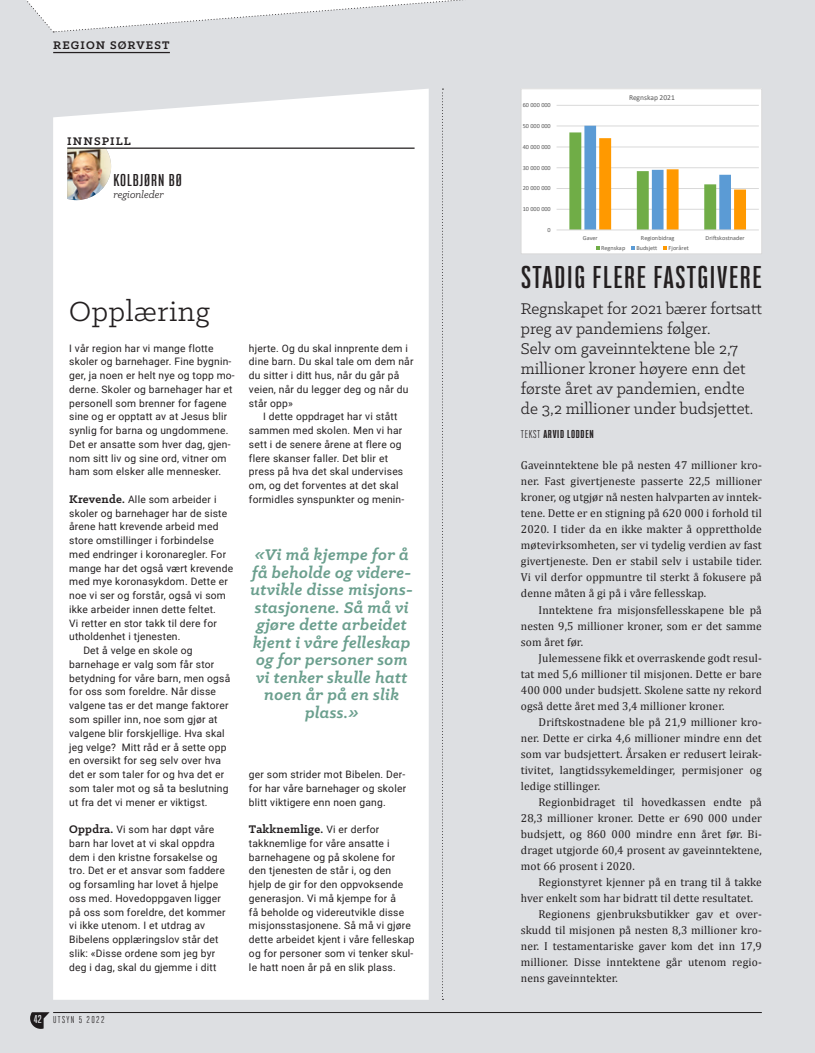
<style>
.page{position:relative;width:815px;height:1053px;background:#fff}
.page>*{position:absolute;margin:0;border:0;box-sizing:border-box;transform-origin:0 0}
.t1{font:31.25px "Klinic Slab";letter-spacing:.02em;color:#231f20}
.t2{font:700 27.5px "Bw Stretch";letter-spacing:.06em;color:#231f20}
.t3{font:17.5px/20px "Klinic Slab";color:#231f20}
.t4{font:italic 700 17.5px/17.5px "Klinic Slab";letter-spacing:.02em;color:#6b9f8e;text-align:center}
.t5{font:700 15px "Bw Stretch";letter-spacing:.06em;color:#231f20}
.t6{font:700 12.5px "Klinic Slab";letter-spacing:.02em;color:#231f20}
.t7{font:700 12.5px "Klinic Slab";letter-spacing:.085em;color:#231f20}
.t8{font:11.5px/16px "Cambria";letter-spacing:.01em;color:#231f20;text-align:justify}
.t9{font:italic 11.25px "Klinic Slab";color:#231f20}
.t10{font:10.25px/13.8px "Roboto";letter-spacing:.02em;color:#231f20}
.t11{font:900 10px "Bw Stretch";letter-spacing:.07em;color:#231f20}
.t12{font:8.75px "Bw Stretch";letter-spacing:.15em;color:#231f20}
.t13{font:7.5px "Calibri";color:#595959}
.t14{font:6.25px "Calibri";letter-spacing:-.005em;color:#595959}
.s1{font-family:"Klinic Slab";font-weight:700;font-size:12.5px}
.s2{font-family:"Roboto";font-weight:400;font-size:10.25px}
.s3{font-weight:700;font-size:10px;color:#fff}
.s4{font-weight:400}
</style>
<div class="page">
<div style="left:0;top:0;width:815px;height:1052px;background:#dddfe2"></div>
<hr style="left:53px;top:52px;width:117px;height:1px;background:#231f20">
<svg style="left:26px;top:0;width:437px;height:33px"></svg>
<div style="left:53px;top:89px;width:376px;height:910px;background:#fff"></div>
<img style="left:67px;top:149px;width:44px;height:51px">
<hr style="left:67px;top:147px;width:348px;height:2px;background:#231f20">
<svg style="left:442px;top:89px;width:1px;height:910px"></svg>
<div style="left:521px;top:89px;width:241px;height:165px;background:#fff"></div>
<hr style="left:557px;top:209px;width:202px;height:1px;background:#d9d9d9">
<hr style="left:557px;top:188px;width:202px;height:1px;background:#d9d9d9">
<hr style="left:557px;top:167px;width:202px;height:1px;background:#d9d9d9">
<hr style="left:557px;top:147px;width:202px;height:1px;background:#d9d9d9">
<hr style="left:557px;top:126px;width:202px;height:1px;background:#d9d9d9">
<hr style="left:557px;top:105px;width:202px;height:1px;background:#d9d9d9">
<svg style="left:569px;top:126px;width:177px;height:104px"></svg>
<hr style="left:557px;top:230px;width:202px;height:1px;background:#d9d9d9">
<svg style="left:631px;top:246px;width:4px;height:3px"></svg>
<div style="left:521px;top:89px;width:241px;height:165px;border:1px solid #d9d9d9"></div>
<p class="t7" style="left:53px;top:37px;width:118px">REGION SØRVEST</p>
<p class="t7" style="left:67px;top:132px;width:65px">INNSPILL</p>
<h3 class="t5" style="left:113px;top:171px;width:70px">KOLBJØRN BØ</h3>
<p class="t9" style="left:113px;top:187px;width:52px">regionleder</p>
<h1 class="t1" style="left:69px;top:292px;width:142px">Opplæring</h1>
<p class="t10" style="left:69px;top:340px;width:167px">I vår region har vi mange flotte skoler og barnehager. Fine bygnin&shy;ger, ja noen er helt nye og topp mo&shy;derne. Skoler og barnehager har et personell som brenner for fagene sine og er opptatt av at Jesus blir synlig for barna og ungdommene.<br>Det er ansatte som hver dag, gjen&shy;nom sitt liv og sine ord, vitner om ham som elsker alle mennesker.</p>
<p class="t10" style="left:69px;top:492px;width:149px"><span class="s1">Krevende.</span> Alle som arbeider i</p>
<p class="t10" style="left:69px;top:505px;width:160px">skoler og barnehager har de siste</p>
<p class="t10" style="left:69px;top:519px;width:151px">årene hatt krevende arbeid med</p>
<p class="t10" style="left:69px;top:533px;width:146px">store omstillinger i forbindelse</p>
<p class="t10" style="left:69px;top:547px;width:158px">med endringer i koronaregler. For</p>
<p class="t10" style="left:69px;top:560px;width:165px">mange har det også vært krevende</p>
<p class="t10" style="left:69px;top:574px;width:160px">med mye koronasykdom. Dette er</p>
<p class="t10" style="left:69px;top:588px;width:158px">noe vi ser og forstår, også vi som</p>
<p class="t10" style="left:69px;top:602px;width:148px">ikke arbeider innen dette feltet.</p>
<p class="t10" style="left:69px;top:615px;width:149px">Vi retter en stor takk til dere for</p>
<p class="t10" style="left:69px;top:629px;width:113px">utholdenhet i tjenesten.</p>
<p class="t10" style="left:83px;top:643px;width:111px">Det å velge en skole og</p>
<p class="t10" style="left:69px;top:657px;width:147px">barnehage er valg som får stor</p>
<p class="t10" style="left:69px;top:670px;width:163px">betydning for våre barn, men også</p>
<p class="t10" style="left:69px;top:684px;width:148px">for oss som foreldre. Når disse</p>
<p class="t10" style="left:69px;top:698px;width:161px">valgene tas er det mange faktorer</p>
<p class="t10" style="left:69px;top:712px;width:150px">som spiller inn, noe som gjør at</p>
<p class="t10" style="left:69px;top:725px;width:157px">valgene blir forskjellige. Hva skal</p>
<p class="t10" style="left:69px;top:739px;width:159px">jeg velge? Mitt råd er å sette opp</p>
<p class="t10" style="left:69px;top:753px;width:153px">en oversikt for seg selv over hva</p>
<p class="t10" style="left:69px;top:767px;width:157px">det er som taler for og hva det er</p>
<p class="t10" style="left:69px;top:780px;width:161px">som taler mot og så ta beslutning</p>
<p class="t10" style="left:69px;top:794px;width:140px">ut fra det vi mener er viktigst.</p>
<p class="t10" style="left:69px;top:822px;width:158px"><span class="s1">Oppdra.</span> Vi som har døpt våre barn har lovet at vi skal oppdra dem i den kristne forsakelse og tro. Det er et ansvar som faddere og forsamling har lovet å hjelpe oss med. Hovedoppgaven ligger på oss som foreldre, det kommer vi ikke utenom. I et utdrag av<br>Bibelens opplæringslov står det slik: «Disse ordene som jeg byr deg i dag, skal du gjemme i ditt</p>
<p class="t10" style="left:249px;top:340px;width:160px">hjerte. Og du skal innprente dem i</p>
<p class="t10" style="left:249px;top:354px;width:166px">dine barn. Du skal tale om dem når</p>
<p class="t10" style="left:249px;top:368px;width:152px">du sitter i ditt hus, når du går på</p>
<p class="t10" style="left:249px;top:382px;width:161px">veien, når du legger deg og når du</p>
<p class="t10" style="left:249px;top:395px;width:46px">står opp»</p>
<p class="t10" style="left:263px;top:409px;width:136px">I dette oppdraget har vi stått</p>
<p class="t10" style="left:249px;top:423px;width:155px">sammen med skolen. Men vi har</p>
<p class="t10" style="left:249px;top:437px;width:154px">sett i de senere årene at flere og</p>
<p class="t10" style="left:249px;top:450px;width:141px">flere skanser faller. Det blir et</p>
<p class="t10" style="left:249px;top:464px;width:156px">press på hva det skal undervises</p>
<p class="t10" style="left:249px;top:478px;width:151px">om, og det forventes at det skal</p>
<p class="t10" style="left:249px;top:492px;width:157px">formidles synspunkter og menin-</p>
<h3 class="t4" style="left:250px;top:545px;width:164px">«Vi må kjempe for å få beholde og videre&shy;utvikle disse misjons&shy;stasjonene. Så må vi gjøre dette arbeidet kjent i våre felleskap og for personer som vi tenker skulle hatt noen år på en slik plass.»</h3>
<p class="t10" style="left:249px;top:767px;width:159px;text-align:justify">ger som strider mot Bibelen. Der&shy;for har våre barnehager og skoler blitt viktigere enn noen gang.</p>
<p class="t6" style="left:249px;top:821px;width:132px">Takknemlige. <span class="s2">Vi er derfor</span></p>
<p class="t10" style="left:249px;top:835px;width:167px">takknemlige for våre ansatte i barnehagene og på skolene for den tjenesten de står i, og den hjelp de gir for den oppvoksende generasjon. Vi må kjempe for å<br>få beholde og videreutvikle disse misjonsstasjonene. Så må vi gjøre dette arbeidet kjent i våre felleskap og for personer som vi tenker skul&shy;le hatt noen år på en slik plass.</p>
<p class="t12" style="left:34px;top:1013px;width:72px"><span class="s3">42</span> UTSYN 5 2022</p>
<p class="t14" style="left:523px;top:101px;width:30px">60 000 000</p>
<p class="t14" style="left:523px;top:122px;width:30px">50 000 000</p>
<p class="t14" style="left:523px;top:142px;width:30px">40 000 000</p>
<p class="t14" style="left:523px;top:163px;width:30px">30 000 000</p>
<p class="t14" style="left:523px;top:184px;width:30px">20 000 000</p>
<p class="t14" style="left:523px;top:205px;width:30px">10 000 000</p>
<p class="t14" style="left:548px;top:225px;width:5px">0</p>
<p class="t13" style="left:629px;top:92px;width:47px">Regnskap 2021</p>
<p class="t14" style="left:583px;top:233px;width:16px">Gaver</p>
<p class="t14" style="left:641px;top:233px;width:35px">Regionbidrag</p>
<p class="t14" style="left:705px;top:233px;width:41px">Driftskostnader</p>
<p class="t14" style="left:601px;top:243px;width:26px">Regnskap</p>
<p class="t14" style="left:636px;top:243px;width:23px">Budsjett</p>
<p class="t14" style="left:669px;top:243px;width:22px">Fjoråret</p>
<h2 class="t2" style="left:521px;top:259px;width:242px">STADIG FLERE FASTGIVERE</h2>
<h3 class="t3" style="left:521px;top:298px;width:242px">Regnskapet for 2021 bærer fortsatt preg av pandemiens følger.<br>Selv om gaveinntektene ble 2,7 millioner kroner høyere enn det første året av pandemien, endte de 3,2 millioner under budsjettet.</h3>
<p class="t11" style="left:521px;top:427px;width:74px"><span class="s4">TEKST</span> ARVID LODDEN</p>
<p class="t8" style="left:521px;top:457px;width:242px">Gaveinntektene ble på nesten 47 millioner kro&shy;ner. Fast givertjeneste passerte 22,5 millioner kroner, og utgjør nå nesten halvparten av inntek&shy;tene. Dette er en stigning på 620 000 i forhold til 2020. I tider da en ikke makter å opprettholde møtevirksomheten, ser vi tydelig verdien av fast givertjeneste. Den er stabil selv i ustabile tider.<br>Vi vil derfor oppmuntre til sterkt å fokusere på denne måten å gi på i våre fellesskap.</p>
<p class="t8" style="left:521px;top:601px;width:242px;text-indent:18px">Inntektene fra misjonsfellesskapene ble på nesten 9,5 millioner kroner, som er det samme som året før.</p>
<p class="t8" style="left:521px;top:649px;width:242px;text-indent:18px">Julemessene fikk et overraskende godt resul&shy;tat med 5,6 millioner til misjonen. Dette er bare 400 000 under budsjett. Skolene satte ny rekord også dette året med 3,4 millioner kroner.</p>
<p class="t8" style="left:521px;top:713px;width:242px;text-indent:18px">Driftskostnadene ble på 21,9 millioner kro&shy;ner. Dette er cirka 4,6 millioner mindre enn det som var budsjettert. Årsaken er redusert leirak&shy;tivitet, langtidssykemeldinger, permisjoner og ledige stillinger.</p>
<p class="t8" style="left:521px;top:793px;width:242px;text-indent:18px">Regionbidraget til hovedkassen endte på 28,3 millioner kroner. Dette er 690 000 under budsjett, og 860 000 mindre enn året før. Bi&shy;draget utgjorde 60,4 prosent av gaveinntektene, mot 66 prosent i 2020.</p>
<p class="t8" style="left:539px;top:873px;width:225px">Regionstyret kjenner på en trang til å takke</p>
<p class="t8" style="left:521px;top:889px;width:234px">hver enkelt som har bidratt til dette resultatet.</p>
<p class="t8" style="left:539px;top:905px;width:225px">Regionens gjenbruksbutikker gav et over-</p>
<p class="t8" style="left:521px;top:921px;width:242px">skudd til misjonen på nesten 8,3 millioner kro-</p>
<p class="t8" style="left:521px;top:937px;width:242px">ner. I testamentariske gaver kom det inn 17,9</p>
<p class="t8" style="left:521px;top:953px;width:242px">millioner. Disse inntektene går utenom regio-</p>
<p class="t8" style="left:521px;top:969px;width:99px">nens gaveinntekter.</p>
</div>
